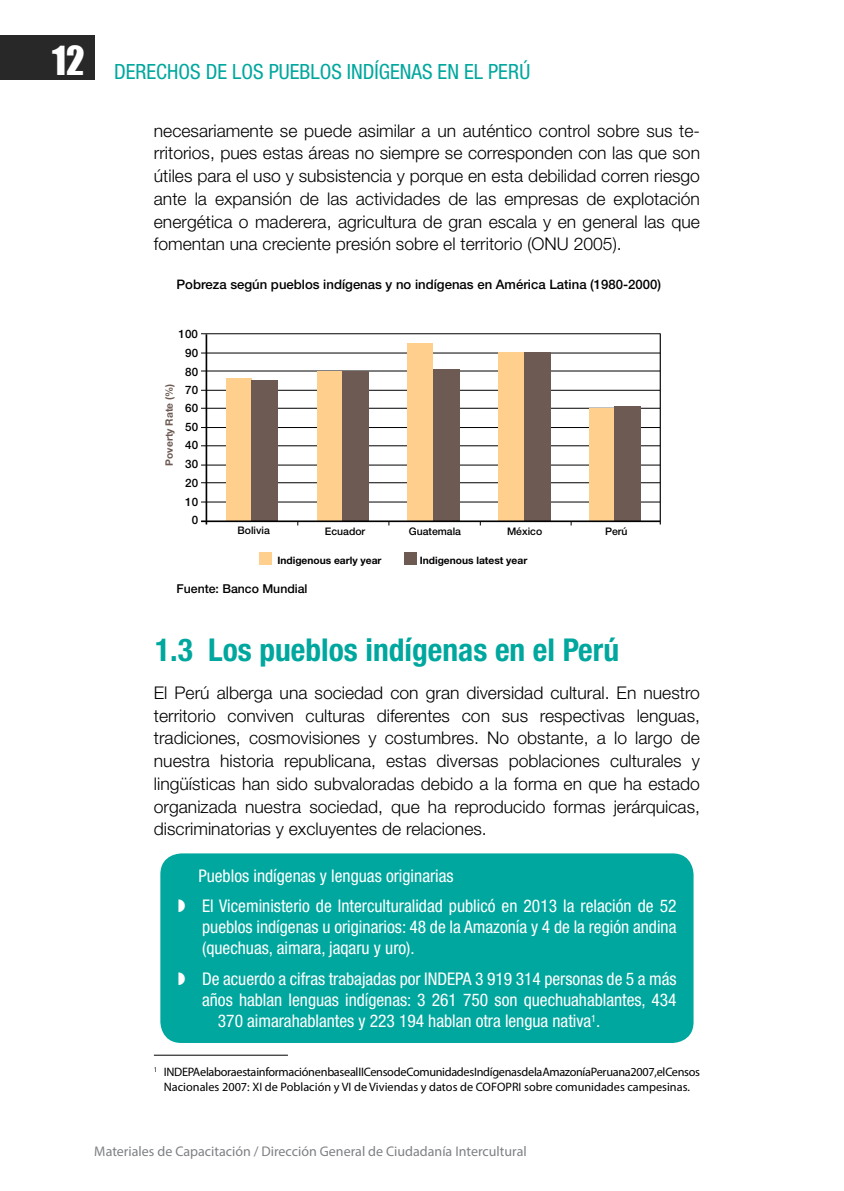
<style>
.page{position:relative;width:844px;height:1191px;background:#fff}
.page>*{position:absolute;margin:0;border:0;box-sizing:border-box;transform-origin:0 0}
.t1{font:700 condensed 31.5px "Helvetica Neue LT Std";color:#00a79e}
.t2{font:condensed 21px "Helvetica Neue LT Std";color:#00a79e}
.t3{font:300 17.5px/22.8px "Helvetica Neue LT Std";color:#000;text-align:justify}
.t4{font:condensed 17.5px/31px "Helvetica Neue LT Std";color:#fff}
.t5{font:14px "Myriad Pro";color:#7e8083}
.t6{font:500 13.12px "Helvetica Neue LT Std";color:#000}
.t7{font:12.25px/14.7px "Myriad Pro";letter-spacing:-.025em;color:#000;text-align:center}
.t8{font:500 12.25px "Helvetica Neue LT Std";color:#000}
.t9{font:500 11.55px/18.9px "Helvetica Neue LT Std";color:#000;text-align:justify}
.t10{font:500 10.5px "Helvetica Neue LT Std";color:#000}
.t11{font:700 10.15px "Helvetica Neue LT Std";color:#000}
.t12{font:700 10.15px "Helvetica Neue LT Std";color:#6c5a53}
</style>
<div class="page">
<div style="left:0;top:35px;width:94px;height:44px;background:#292829"></div>
<hr style="left:201px;top:501px;width:458px;height:1px;background:#000">
<hr style="left:201px;top:482px;width:458px;height:1px;background:#000">
<hr style="left:201px;top:464px;width:458px;height:1px;background:#000">
<hr style="left:201px;top:445px;width:458px;height:1px;background:#000">
<hr style="left:201px;top:427px;width:458px;height:1px;background:#000">
<hr style="left:201px;top:408px;width:458px;height:1px;background:#000">
<hr style="left:201px;top:390px;width:458px;height:1px;background:#000">
<hr style="left:201px;top:370px;width:458px;height:1px;background:#000">
<hr style="left:201px;top:352px;width:458px;height:1px;background:#000">
<hr style="left:201px;top:333px;width:458px;height:1px;background:#000">
<hr style="left:659px;top:333px;width:1px;height:191px;background:#000">
<div style="left:225px;top:379px;width:26px;height:142px;background:#fecf8d"></div>
<div style="left:259px;top:552px;width:12px;height:12px;background:#fecf8d"></div>
<div style="left:404px;top:552px;width:12px;height:12px;background:#6c5a53"></div>
<div style="left:251px;top:381px;width:26px;height:140px;background:#6c5a53"></div>
<div style="left:317px;top:371px;width:25px;height:150px;background:#fecf8d"></div>
<div style="left:342px;top:371px;width:26px;height:150px;background:#6c5a53"></div>
<div style="left:407px;top:343px;width:26px;height:178px;background:#fecf8d"></div>
<div style="left:433px;top:370px;width:26px;height:151px;background:#6c5a53"></div>
<div style="left:498px;top:352px;width:26px;height:169px;background:#fecf8d"></div>
<div style="left:524px;top:352px;width:26px;height:169px;background:#6c5a53"></div>
<div style="left:588px;top:408px;width:26px;height:113px;background:#fecf8d"></div>
<div style="left:614px;top:406px;width:26px;height:115px;background:#6c5a53"></div>
<hr style="left:205px;top:334px;width:2px;height:190px;background:#000">
<hr style="left:201px;top:520px;width:458px;height:2px;background:#000">
<div style="left:160px;top:853px;width:533px;height:190px;background:#00a79e;border-radius:21px"></div>
<hr style="left:154px;top:1054px;width:134px;height:1px;background:#000">
<p class="t2" style="left:52px;top:60px;width:479px"><sup>12</sup> DERECHOS DE LOS PUEBLOS INDÍGENAS EN EL PERÚ</p>
<p class="t3" style="left:154px;top:119px;width:547px">necesariamente se puede asimilar a un auténtico control sobre sus te&shy;rritorios, pues estas áreas no siempre se corresponden con las que son útiles para el uso y subsistencia y porque en esta debilidad corren riesgo ante la expansión de las actividades de las empresas de explotación energética o maderera, agricultura de gran escala y en general las que fomentan una creciente presión sobre el territorio (ONU 2005).</p>
<p class="t6" style="left:176px;top:277px;width:486px">Pobreza según pueblos indígenas y no indígenas en América Latina (1980-2000)</p>
<p class="t9" style="left:178px;top:325px;width:21px;text-align:center">100<br>90<br>80</p>
<p class="t9" style="left:185px;top:380px;width:14px">70<br>60<br>50</p>
<p class="t9" style="left:185px;top:435px;width:14px">40<br>30<br>20<br>10</p>
<p class="t12" style="left:163px;top:465px;width:83px;rotate:-90deg">Poverty Rate (%)</p>
<p class="t9" style="left:192px;top:510px;width:8px">0</p>
<p class="t10" style="left:237px;top:524px;width:34px">Bolivia</p>
<p class="t10" style="left:325px;top:525px;width:42px">Ecuador</p>
<p class="t10" style="left:409px;top:525px;width:54px">Guatemala</p>
<p class="t10" style="left:507px;top:525px;width:37px">México</p>
<p class="t10" style="left:605px;top:525px;width:24px">Perú</p>
<p class="t11" style="left:277px;top:553px;width:106px">Indigenous early year</p>
<p class="t11" style="left:419px;top:554px;width:109px">Indigenous latest year</p>
<p class="t8" style="left:176px;top:581px;width:132px">Fuente: Banco Mundial</p>
<h1 class="t1" style="left:155px;top:631px;width:465px">1.3 Los pueblos indígenas en el Perú</h1>
<p class="t3" style="left:154px;top:681px;width:547px">El Perú alberga una sociedad con gran diversidad cultural. En nuestro territorio conviven culturas diferentes con sus respectivas lenguas, tradiciones, cosmovisiones y costumbres. No obstante, a lo largo de nuestra historia republicana, estas diversas poblaciones culturales y lingüísticas han sido subvaloradas debido a la forma en que ha estado organizada nuestra sociedad, que ha reproducido formas jerárquicas, discriminatorias y excluyentes de relaciones.</p>
<p class="t4" style="left:198px;top:859px;width:479px">Pueblos indígenas y lenguas originarias<br>El Viceministerio de Interculturalidad publicó en 2013 la relación de 52</p>
<p class="t4" style="left:202px;top:916px;width:475px;line-height:21px">pueblos indígenas u originarios: 48 de la Amazonía y 4 de la región andina (quechuas, aimara, jaqaru y uro).</p>
<p class="t4" style="left:202px;top:963px;width:476px">De acuerdo a cifras trabajadas por INDEPA 3 919 314 personas de 5 a más</p>
<p class="t4" style="left:202px;top:984px;width:475px">años hablan lenguas indígenas: 3 261 750 son quechuahablantes, 434</p>
<p class="t4" style="left:218px;top:1005px;width:384px">370 aimarahablantes y 223 194 hablan otra lengua nativa<sup>1</sup>.</p>
<p class="t7" style="left:154px;top:1064px;width:547px"><sup>1</sup> INDEPA elabora esta información en base al II Censo de Comunidades Indígenas de la Amazonía Peruana 2007, el Censos<br>Nacionales 2007: XI de Población y VI de Viviendas y datos de COFOPRI sobre comunidades campesinas.</p>
<p class="t5" style="left:94px;top:1142px;width:434px">Materiales de Capacitación / Dirección General de Ciudadanía Intercultural</p>
</div>
